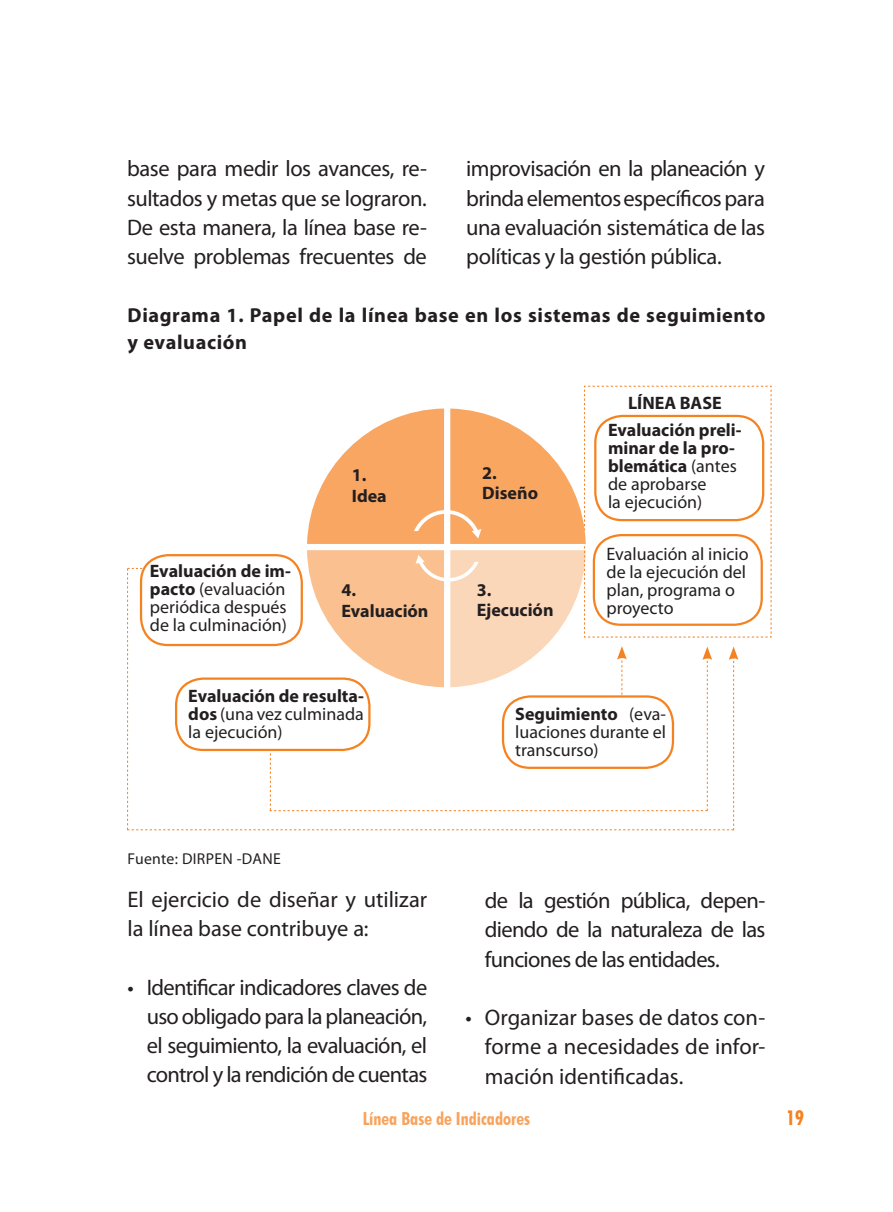
<style>
.page{position:relative;width:893px;height:1212px;background:#fff}
.page>*{position:absolute;margin:0;border:0;box-sizing:border-box;transform-origin:0 0}
.t1{font:22.5px/29.2px "Myriad Pro";letter-spacing:-.02em;color:#231f20;text-align:justify}
.t2{font:22.5px/29.2px "Myriad Pro";color:#231f20}
.t3{font:700 20.25px/27px "Myriad Pro";letter-spacing:.03em;color:#231f20}
.t4{font:700 condensed 20.25px "Futura BT";color:#f58220}
.t5{font:18px/18px "Myriad Pro";color:#231f20}
.t6{font:700 18px/20.2px "Myriad Pro";color:#231f20}
.t7{font:700 condensed 18px "Futura BT";color:#f8a35c}
.t8{font:15.75px "Myriad Pro";letter-spacing:.02em;color:#231f20}
.s1{font-weight:700}
</style>
<div class="page">
<svg style="left:127px;top:386px;width:645px;height:444px"></svg>
<p class="t1" style="left:127px;top:154px;width:301px">base para medir los avances, re&shy;sultados y metas que se lograron.<br>De esta manera, la línea base re&shy;suelve problemas frecuentes de</p>
<p class="t1" style="left:466px;top:154px;width:300px">improvisación en la planeación y brinda elementos específicos para una evaluación sistemática de las políticas y la gestión pública.</p>
<p class="t3" style="left:128px;top:301px;width:639px">Diagrama 1. Papel de la línea base en los sistemas de seguimiento y evaluación</p>
<p class="t5" style="left:150px;top:562px;width:142px"><span class="s1">Evaluación de im&shy;pacto</span> (evaluación periódica después de la culminación)</p>
<p class="t6" style="left:352px;top:464px;width:36px">1.<br>Idea</p>
<p class="t6" style="left:342px;top:580px;width:88px">4.<br>Evaluación</p>
<p class="t5" style="left:188px;top:686px;width:177px;text-align:justify"><span class="s1">Evaluación de resulta&shy;dos</span> (una vez culminada la ejecución)</p>
<p class="t8" style="left:128px;top:849px;width:155px">Fuente: DIRPEN -DANE</p>
<p class="t2" style="left:128px;top:884px;width:301px">El ejercicio de diseñar y utilizar la línea base contribuye a:</p>
<p class="t1" style="left:147px;top:972px;width:282px;text-indent:-19px">• Identificar indicadores claves de uso obligado para la planeación, el seguimiento, la evaluación, el control y la rendición de cuentas</p>
<p class="t6" style="left:482px;top:462px;width:57px">2.<br>Diseño</p>
<p class="t6" style="left:477px;top:579px;width:78px">3.<br>Ejecución</p>
<p class="t6" style="left:608px;top:389px;width:135px;line-height:26.6px;text-align:center">LÍNEA BASE<br>Evaluación preli-</p>
<p class="t5" style="left:608px;top:438px;width:130px"><span class="s1">minar de la pro&shy;blemática</span> (antes de aprobarse<br>la ejecución)</p>
<p class="t5" style="left:607px;top:545px;width:144px">Evaluación al inicio de la ejecución del plan, programa o proyecto</p>
<p class="t5" style="left:515px;top:704px;width:152px;text-align:justify"><span class="s1">Seguimiento</span> (eva&shy;luaciones durante el transcurso)</p>
<p class="t1" style="left:485px;top:885px;width:282px">de la gestión pública, depen&shy;diendo de la naturaleza de las funciones de las entidades.</p>
<p class="t1" style="left:485px;top:1002px;width:282px;text-indent:-19px">• Organizar bases de datos con&shy;forme a necesidades de infor&shy;mación identificadas.</p>
<p class="t7" style="left:363px;top:1108px;width:169px">Línea Base de Indicadores</p>
<p class="t4" style="left:786px;top:1106px;width:19px">19</p>
</div>
